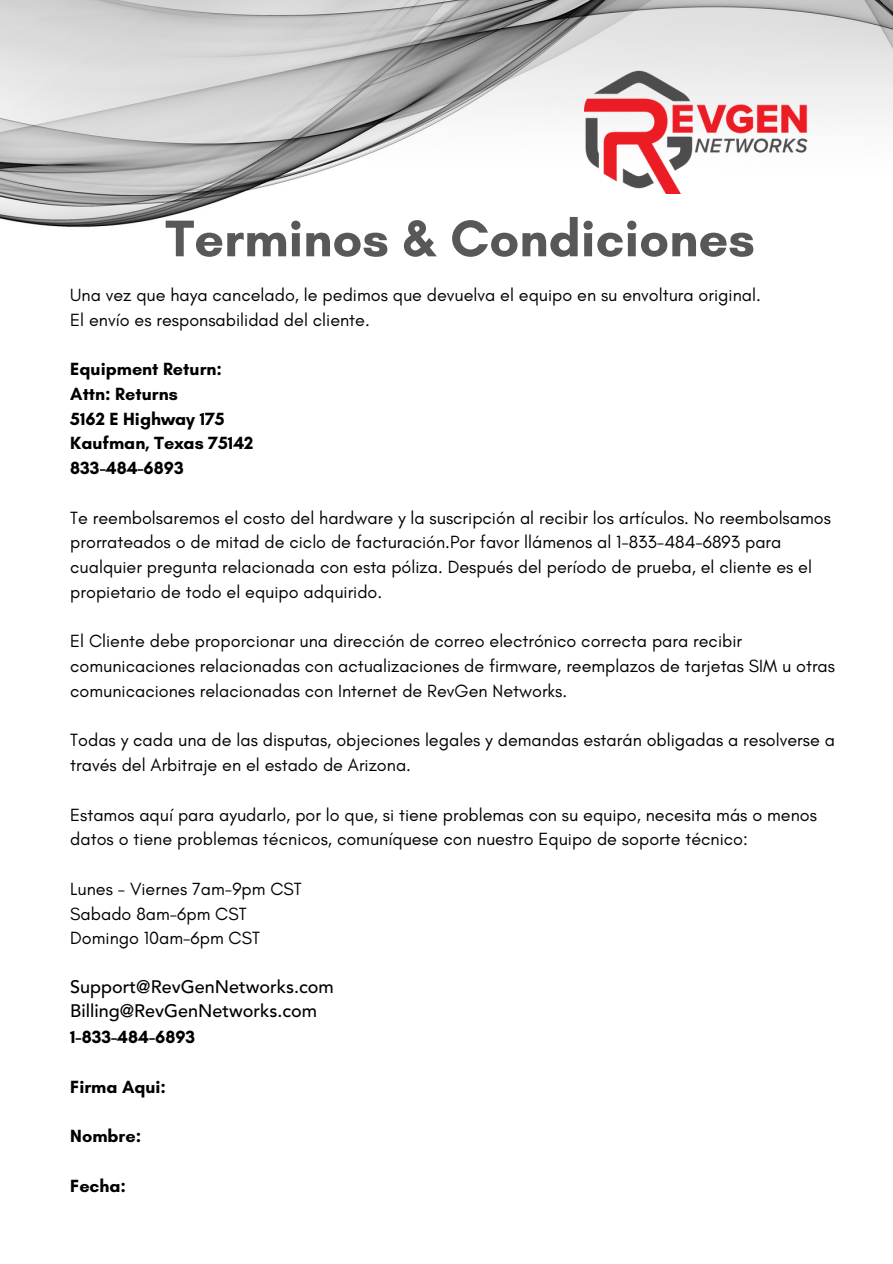
<style>
.page{position:relative;width:893px;height:1264px;background:#fff}
.page>*{position:absolute;margin:0;border:0;box-sizing:border-box;transform-origin:0 0}
.t1{font:700 52.5px "Glacial Indifference";color:#585858}
.t2{font:18px/24.8px "Glacial Indifference";color:#000}
.t3{font:700 18px "Glacial Indifference";color:#000}
.t4{font:500 18px "Avenir LT Std";color:#000}
</style>
<div class="page">
<img style="left:0;top:0;width:892px;height:227px">
<img style="left:584px;top:69px;width:239px;height:124px">
<p class="t1" style="left:165px;top:206px;width:591px">Terminos &amp; Condiciones</p>
<p class="t2" style="left:70px;top:282px;width:692px">Una vez que haya cancelado, le pedimos que devuelva el equipo en su envoltura original.</p>
<p class="t2" style="left:70px;top:307px;width:301px">El envío es responsabilidad del cliente.</p>
<p class="t3" style="left:70px;top:358px;width:153px">Equipment Return:</p>
<p class="t3" style="left:70px;top:383px;width:109px">Attn: Returns</p>
<p class="t3" style="left:70px;top:407px;width:156px">5162 E Highway 175</p>
<p class="t3" style="left:70px;top:432px;width:185px">Kaufman, Texas 75142</p>
<p class="t3" style="left:70px;top:457px;width:115px">833-484-6893</p>
<p class="t2" style="left:70px;top:505px;width:762px">Te reembolsaremos el costo del hardware y la suscripción al recibir los artículos. No reembolsamos prorrateados o de mitad de ciclo de facturación.Por favor llámenos al 1-833-484-6893 para cualquier pregunta relacionada con esta póliza. Después del período de prueba, el cliente es el propietario de todo el equipo adquirido.</p>
<p class="t2" style="left:70px;top:628px;width:766px">El Cliente debe proporcionar una dirección de correo electrónico correcta para recibir comunicaciones relacionadas con actualizaciones de firmware, reemplazos de tarjetas SIM u otras comunicaciones relacionadas con Internet de RevGen Networks.</p>
<p class="t2" style="left:70px;top:727px;width:766px">Todas y cada una de las disputas, objeciones legales y demandas estarán obligadas a resolverse a través del Arbitraje en el estado de Arizona.</p>
<p class="t2" style="left:70px;top:801px;width:748px">Estamos aquí para ayudarlo, por lo que, si tiene problemas con su equipo, necesita más o menos datos o tiene problemas técnicos, comuníquese con nuestro Equipo de soporte técnico:</p>
<p class="t2" style="left:70px;top:876px;width:233px">Lunes - Viernes 7am-9pm CST</p>
<p class="t2" style="left:70px;top:900px;width:178px">Sabado 8am-6pm CST</p>
<p class="t2" style="left:70px;top:925px;width:191px">Domingo 10am-6pm CST</p>
<p class="t4" style="left:70px;top:979px;width:265px">Support@RevGenNetworks.com</p>
<p class="t4" style="left:70px;top:1003px;width:248px">Billing@RevGenNetworks.com</p>
<p class="t3" style="left:70px;top:1026px;width:126px">1-833-484-6893</p>
<p class="t3" style="left:70px;top:1075px;width:97px">Firma Aqui:</p>
<p class="t3" style="left:70px;top:1125px;width:72px">Nombre:</p>
<p class="t3" style="left:70px;top:1174px;width:57px">Fecha:</p>
</div>
